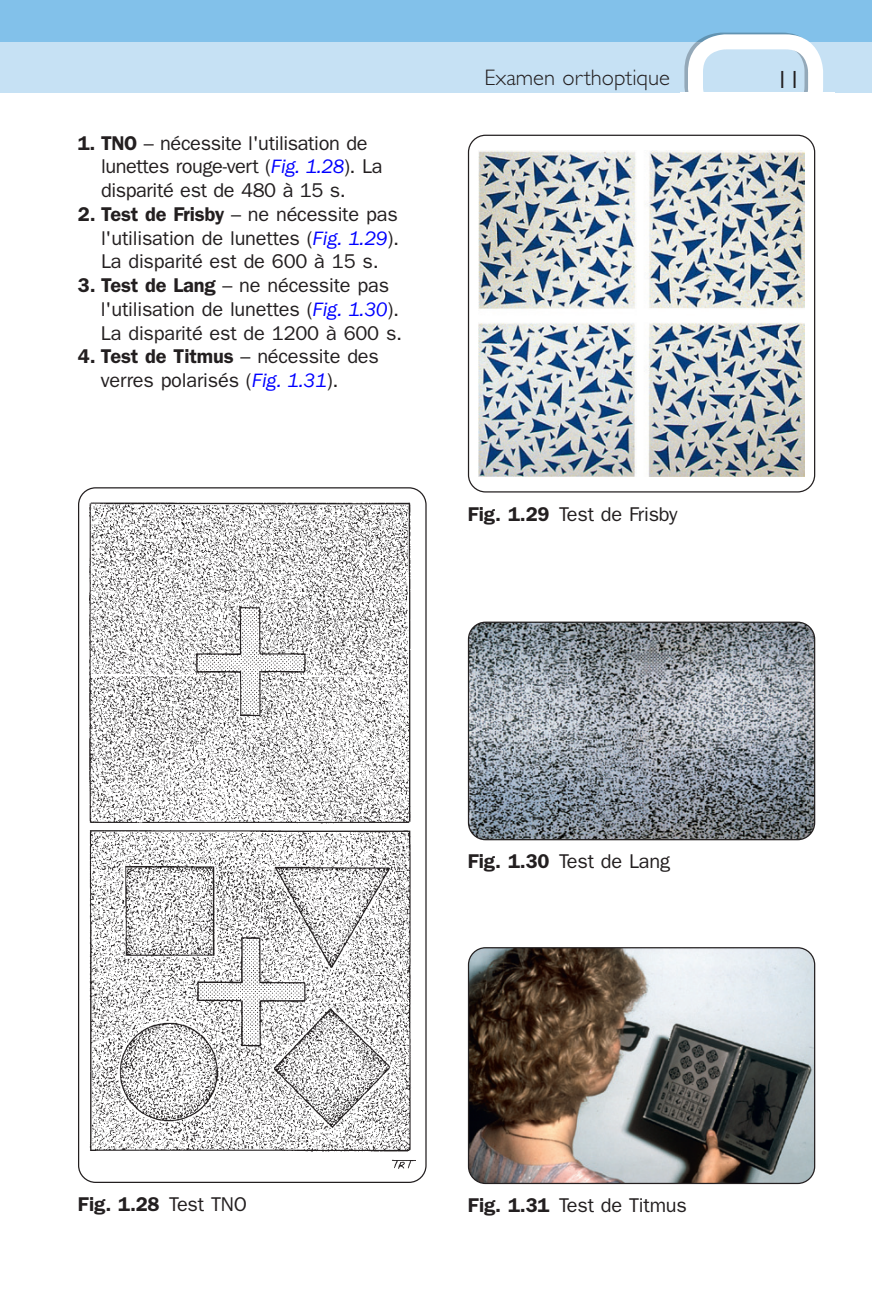
<style>
.page{position:relative;width:872px;height:1304px;background:#fff}
.page>*{position:absolute;margin:0;border:0;box-sizing:border-box;transform-origin:0 0}
.t1{font:25px "Gill Sans";color:#231f20}
.t2{font:300 22.5px "Gill Sans";color:#231f20}
.t3{font:20px/23.8px "Franklin Gothic";letter-spacing:-.01em;color:#231f20}
.t4{font:600 20px "Franklin Gothic";color:#231f20}
.s1{font-weight:600}
.s2{font-style:italic;color:#00f}
.s3{font-weight:400}
</style>
<div class="page">
<div style="left:0;top:0;width:872px;height:92px;background:#82c1ea"></div>
<div style="left:0;top:42px;width:872px;height:50px;background:#c6e1f4"></div>
<svg style="left:684px;top:33px;width:139px;height:59px"></svg>
<img style="left:89px;top:502px;width:326px;height:667px">
<div style="left:468px;top:135px;width:347px;height:358px;border:1px solid #231f20;border-radius:17px"></div>
<img style="left:478px;top:150px;width:326px;height:327px">
<img style="left:468px;top:622px;width:346px;height:218px">
<div style="left:468px;top:622px;width:347px;height:218px;border:1px solid #231f20;border-radius:17px"></div>
<img style="left:468px;top:948px;width:346px;height:235px">
<div style="left:468px;top:947px;width:347px;height:237px;border:1px solid #231f20;border-radius:17px"></div>
<p class="t3" style="left:101px;top:131px;width:283px;text-indent:-23px"><span class="s1">1. TNO</span> – nécessite l'utilisation de lunettes rouge-vert ( <span class="s2">Fig. 1.28</span> ). La disparité est de 480 à 15 s.</p>
<p class="t3" style="left:101px;top:202px;width:300px;text-align:justify;text-indent:-23px"><span class="s1">2. Test de Frisby</span> – ne nécessite pas l'utilisation de lunettes ( <span class="s2">Fig. 1.29</span> ).<br>La disparité est de 600 à 15 s.</p>
<p class="t3" style="left:101px;top:274px;width:303px;text-indent:-23px"><span class="s1">3. Test de Lang</span> – ne nécessite pas l'utilisation de lunettes ( <span class="s2">Fig. 1.30</span> ).<br>La disparité est de 1200 à 600 s.</p>
<p class="t3" style="left:101px;top:345px;width:279px;text-indent:-23px"><span class="s1">4. Test de Titmus</span> – nécessite des verres polarisés ( <span class="s2">Fig. 1.31</span> ).</p>
<p class="t2" style="left:484px;top:65px;width:187px">Examen orthoptique</p>
<p class="t1" style="left:776px;top:65px;width:26px">11</p>
<p class="t3" style="left:468px;top:502px;width:211px"><span class="s1">Fig. 1.29</span> Test de Frisby</p>
<p class="t4" style="left:78px;top:1192px;width:170px">Fig. 1.28 <span class="s3">Test TNO</span></p>
<p class="t3" style="left:468px;top:850px;width:204px"><span class="s1">Fig. 1.30</span> Test de Lang</p>
<p class="t3" style="left:468px;top:1194px;width:220px"><span class="s1">Fig. 1.31</span> Test de Titmus</p>
</div>
